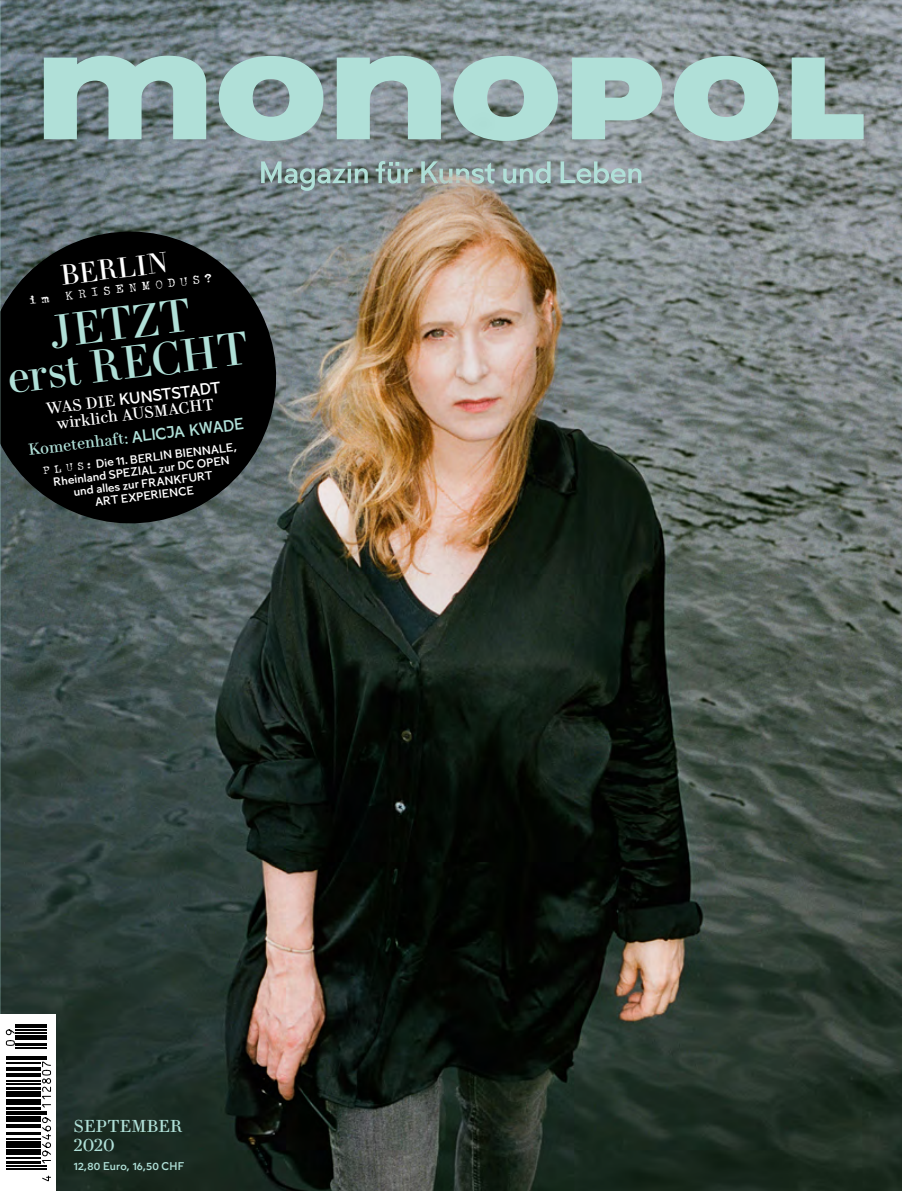
<style>
.page{position:relative;width:902px;height:1191px;background:#fff}
.page>*{position:absolute;margin:0;border:0;box-sizing:border-box;transform-origin:0 0}
.t1{font:45px/40px "Le Jeune Deck";color:#b0e0d8;text-align:center}
.t2{font:27.75px "Le Jeune Deck";color:#fff}
.t3{font:16.8px/19.2px "Le Jeune Text";letter-spacing:.01em;color:#b0e0d8}
.t4{font:15.6px "Le Jeune Text";color:#b0e0d8}
.t5{font:15.6px "Le Jeune Text";color:#fff}
.t6{font:500 15.15px "Left 3.5";color:#fff}
.t7{font:12.3px "Sears Tower";color:#fff}
.t8{font:500 11.1px/12.6px "Left 3.5";color:#fff;text-align:center}
.t9{font:500 10.5px "Left 3.5";letter-spacing:.015em;color:#b0e0d8}
.s1{font-family:"Le Jeune Text";font-weight:400;font-size:15.6px}
.s2{font-family:"Left 3.5";font-weight:500;font-size:15.15px}
.s3{font-family:"Sears Tower";font-weight:400}
</style>
<div class="page">
<img style="left:1px;top:247px;width:900px;height:944px">
<svg style="left:1px;top:247px;width:296px;height:297px;background:#1a1e1e"></svg>
<img style="left:0;top:0;width:1px;height:1191px">
<div style="left:0;top:1014px;width:55px;height:177px;background:#fff"></div>
<hr style="left:16px;top:1024px;width:31px;height:4px;background:#000">
<svg style="left:5px;top:1029px;width:47px;height:152px"></svg>
<img style="left:0;top:0;width:901px;height:247px">
<svg style="left:29px;top:295px;width:21px;height:9px"></svg>
<h2 class="t2" style="left:58px;top:255px;width:109px;rotate:-7deg">BERLIN</h2>
<p class="t7" style="left:65px;top:290px;width:149px;rotate:-7deg">KRISENMODUS?</p>
<h1 class="t1" style="left:0;top:315px;width:244px;rotate:-7deg">JETZT<br>erst RECHT</h1>
<h3 class="t6" style="left:45px;top:399px;width:177px;rotate:-7deg"><span class="s1">WAS DIE</span> KUNSTSTADT</h3>
<h3 class="t5" style="left:55px;top:411px;width:160px;rotate:-7deg">wirklich AUSMACHT</h3>
<h3 class="t4" style="left:27px;top:438px;width:218px;rotate:-7deg">Kometenhaft: <span class="s2">ALICJA KWADE</span></h3>
<p class="t8" style="left:42px;top:465px;width:197px;rotate:-7deg"><span class="s3">P L U S:</span> Die 11. BERLIN BIENNALE,<br>Rheinland SPEZIAL zur DC OPEN und alles zur FRANKFURT<br>ART EXPERIENCE</p>
<h3 class="t3" style="left:74px;top:1115px;width:110px">SEPTEMBER<br>2020</h3>
<p class="t9" style="left:74px;top:1158px;width:112px">12,80 Euro, 16,50 CHF</p>
</div>
